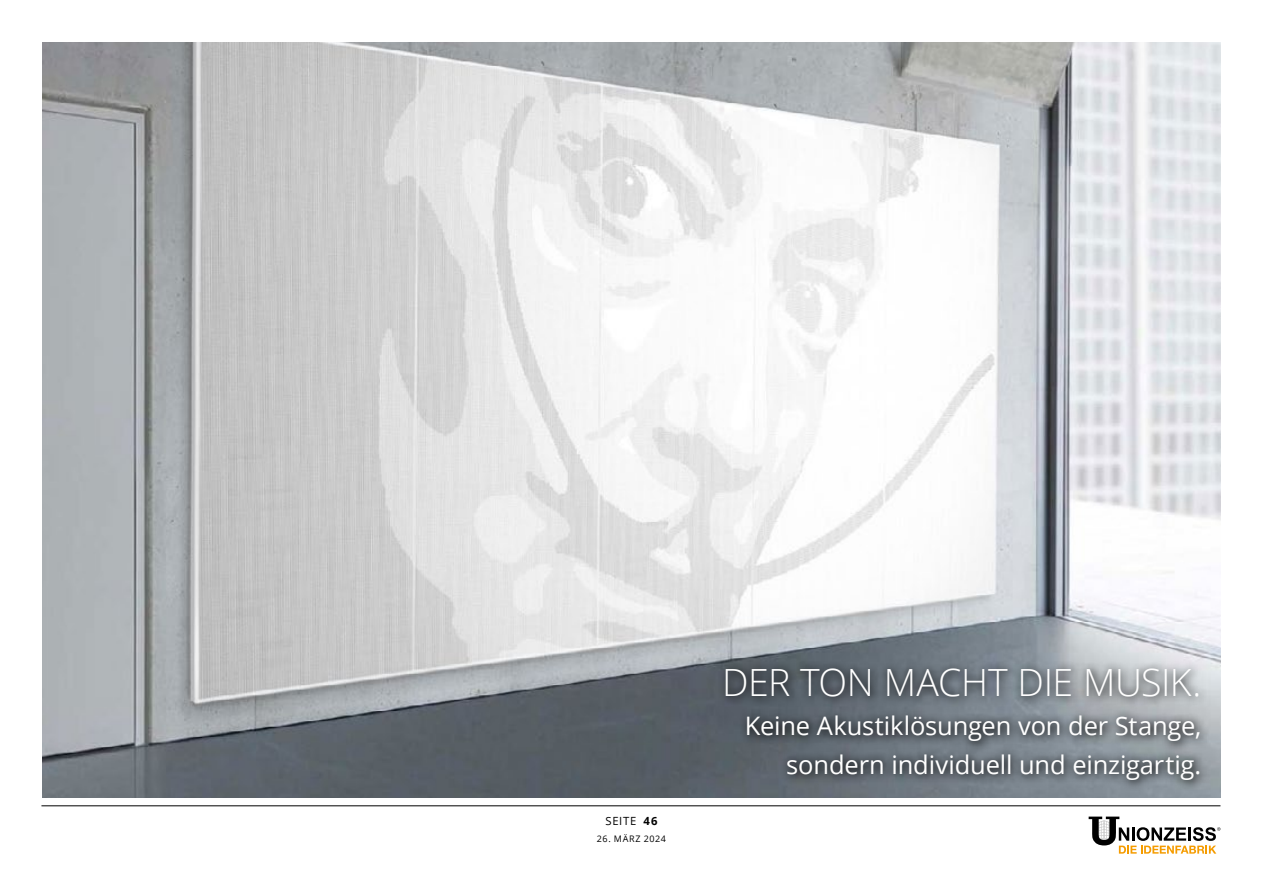
<style>
.page{position:relative;width:1263px;height:893px;background:#fff}
.page>*{position:absolute;margin:0;border:0;box-sizing:border-box;transform-origin:0 0}
.t1{font:300 37.5px "Open Sans";color:#fff}
.t2{font:25.5px/39px "Open Sans";letter-spacing:-.005em;color:#fff;text-align:right}
.t3{font:11.25px "Open Sans";color:#000}
.t4{font:9px "Open Sans";letter-spacing:.06em;color:#000}
.s1{font-weight:700}
</style>
<div class="page">
<img style="left:43px;top:43px;width:1177px;height:754px">
<svg style="left:718px;top:661px;width:492px;height:130px;background:#6e757c"></svg>
<hr style="left:41px;top:805px;width:1179px;height:1px;background:#000">
<svg style="left:1089px;top:817px;width:131px;height:37px"></svg>
<p class="t3" style="left:605px;top:813px;width:53px">Seite <span class="s1">46</span></p>
<p class="t4" style="left:597px;top:832px;width:71px">26. März 2024</p>
<h1 class="t1" style="left:722px;top:657px;width:187px">DER TON MACHT</h1>
<h1 class="t1" style="left:1017px;top:657px;width:18px">DIE</h1>
<h1 class="t1" style="left:1083px;top:657px;width:52px">MUSIK</h1>
<h1 class="t1" style="left:1192px;top:657px;width:10px">.</h1>
<p class="t2" style="left:745px;top:706px;width:458px">Keine Akustiklösungen von der Stange, sondern individuell und einzigartig.</p>
</div>
